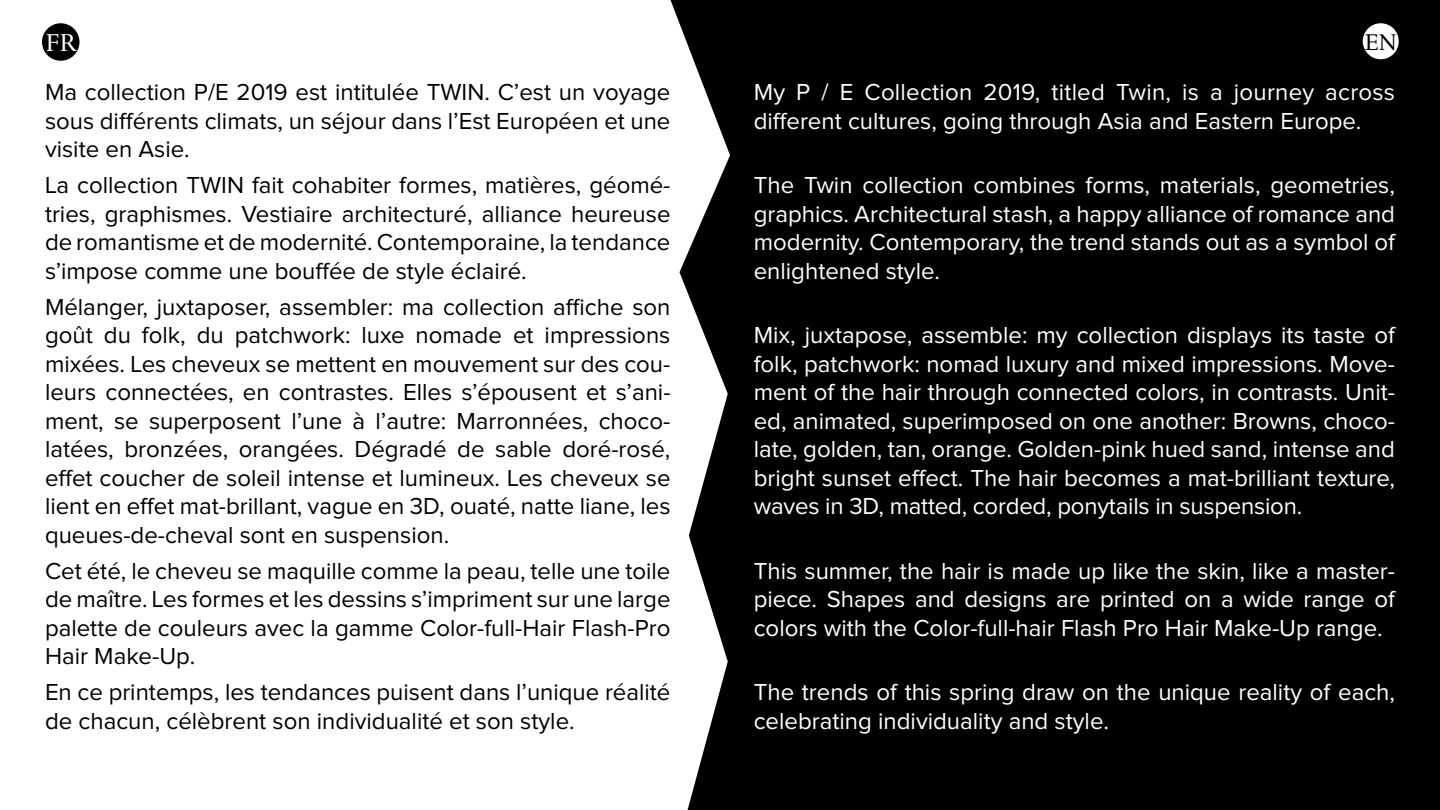
<style>
.page{position:relative;width:1440px;height:810px;background:#fff}
.page>*{position:absolute;margin:0;border:0;box-sizing:border-box;transform-origin:0 0}
.t1{font:26.25px "Practice";color:#fff}
.t2{font:24.53px "Practice";color:#000}
.t3{font:24px/28.5px "Proxima Nova";color:#000;text-align:justify}
.t4{font:24px/28.5px "Proxima Nova";color:#fff;text-align:justify}
</style>
<div class="page">
<div style="left:670px;top:0;width:770px;height:810px;background:#000"></div>
<div style="left:42px;top:23px;width:38px;height:38px;background:#000;border-radius:50%"></div>
<div style="left:1363px;top:23px;width:36px;height:36px;background:#fff;border-radius:50%"></div>
<p class="t1" style="left:46px;top:25px;width:32px">FR</p>
<p class="t2" style="left:1364px;top:26px;width:34px">EN</p>
<p class="t3" style="left:45px;top:79px;width:627px">Ma collection P/E 2019 est intitulée TWIN. C’est un voyage sous différents climats, un séjour dans l’Est Européen et une visite en Asie.</p>
<p class="t3" style="left:45px;top:172px;width:627px">La collection TWIN fait cohabiter formes, matières, géomé&shy;tries, graphismes. Vestiaire architecturé, alliance heureuse de romantisme et de modernité. Contemporaine, la tendance s’impose comme une bouffée de style éclairé.</p>
<p class="t3" style="left:45px;top:293px;width:627px">Mélanger, juxtaposer, assembler: ma collection affiche son goût du folk, du patchwork: luxe nomade et impressions mixées. Les cheveux se mettent en mouvement sur des cou&shy;leurs connectées, en contrastes. Elles s’épousent et s’ani&shy;ment, se superposent l’une à l’autre: Marronnées, choco&shy;latées, bronzées, orangées. Dégradé de sable doré-rosé, effet coucher de soleil intense et lumineux. Les cheveux se lient en effet mat-brillant, vague en 3D, ouaté, natte liane, les queues-de-cheval sont en suspension.</p>
<p class="t3" style="left:45px;top:557px;width:627px">Cet été, le cheveu se maquille comme la peau, telle une toile de maître. Les formes et les dessins s’impriment sur une large palette de couleurs avec la gamme Color-full-Hair Flash-Pro Hair Make-Up.</p>
<p class="t3" style="left:45px;top:679px;width:627px">En ce printemps, les tendances puisent dans l’unique réalité de chacun, célèbrent son individualité et son style.</p>
<p class="t4" style="left:754px;top:79px;width:643px">My P / E Collection 2019, titled Twin, is a journey across different cultures, going through Asia and Eastern Europe.</p>
<p class="t4" style="left:754px;top:172px;width:643px">The Twin collection combines forms, materials, geometries, graphics. Architectural stash, a happy alliance of romance and modernity. Contemporary, the trend stands out as a symbol of enlightened style.</p>
<p class="t4" style="left:754px;top:322px;width:643px">Mix, juxtapose, assemble: my collection displays its taste of folk, patchwork: nomad luxury and mixed impressions. Move&shy;ment of the hair through connected colors, in contrasts. Unit&shy;ed, animated, superimposed on one another: Browns, choco&shy;late, golden, tan, orange. Golden-pink hued sand, intense and bright sunset effect. The hair becomes a mat-brilliant texture, waves in 3D, matted, corded, ponytails in suspension.</p>
<p class="t4" style="left:754px;top:557px;width:643px">This summer, the hair is made up like the skin, like a master&shy;piece. Shapes and designs are printed on a wide range of colors with the Color-full-hair Flash Pro Hair Make-Up range.</p>
<p class="t4" style="left:754px;top:679px;width:643px">The trends of this spring draw on the unique reality of each, celebrating individuality and style.</p>
</div>
